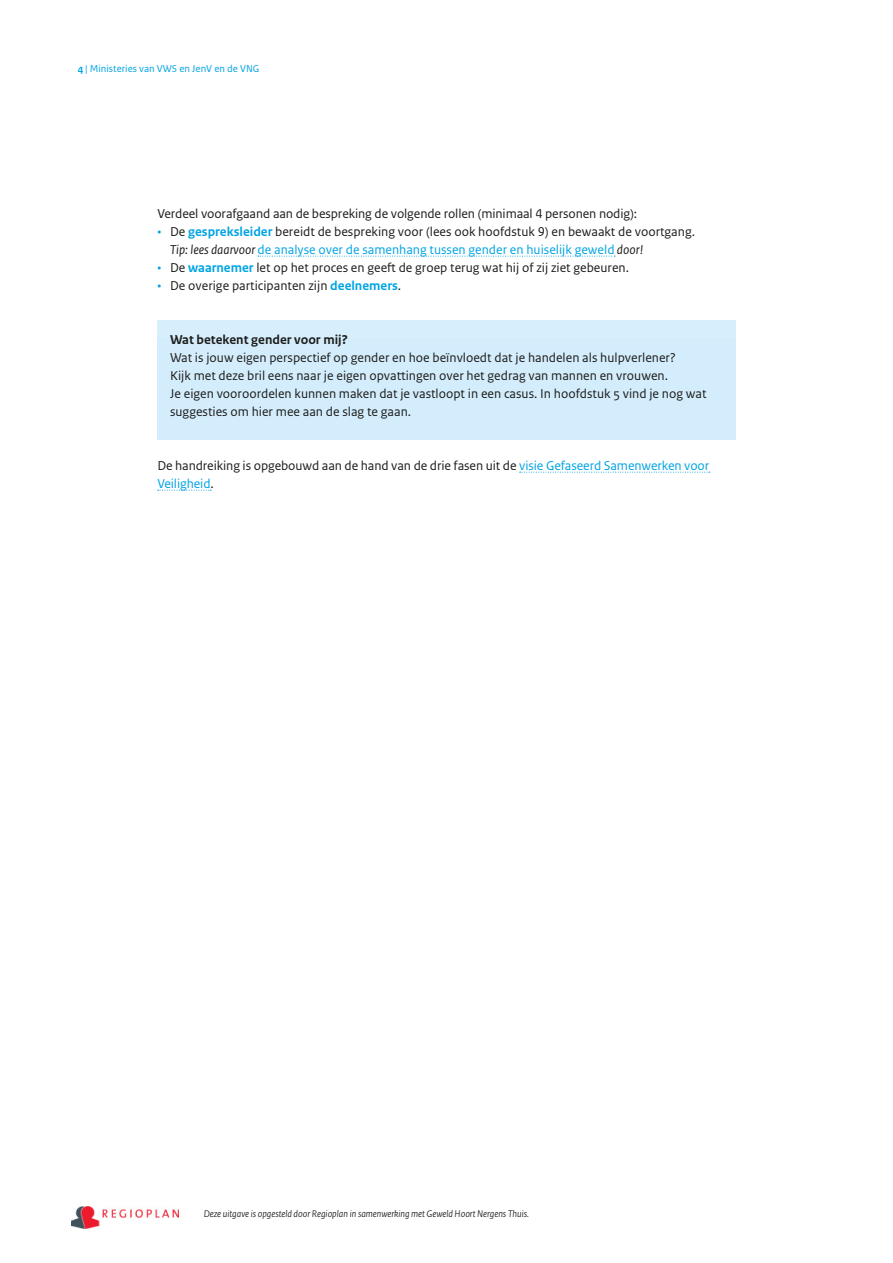
<style>
.page{position:relative;width:893px;height:1263px;background:#fff}
.page>*{position:absolute;margin:0;border:0;box-sizing:border-box;transform-origin:0 0}
._24_RO_Kader_Broodte{font:13.5px/18px "Rijksoverheid Sans Text";color:#1d1d1b}
._10_RO_Broodtekst{font:13.5px/18px "Rijksoverheid Sans Text";letter-spacing:-.005em;color:#1d1d1b}
._24_RO_Kader_kop_Zwa{font:700 13.5px "Rijksoverheid Sans Text";color:#1d1d1b}
.t1{font:10.5px "Rijksoverheid Sans Text";color:#00a4e3}
.t2{font:italic 10.2px "Rijksoverheid Sans";color:#1d1d1b}
.s1{font-weight:700}
.s2{color:#009fe3}
.s3{font-weight:700;color:#00a4e3}
.s4{font-style:italic}
.s5{color:#00a4e3}
</style>
<div class="page">
<img style="left:71px;top:1206px;width:108px;height:22px">
<svg style="left:258px;top:256px;width:357px;height:1px"></svg>
<div style="left:157px;top:320px;width:579px;height:56px;background:#d7eefc"></div>
<div style="left:157px;top:338px;width:579px;height:102px;background:#d4edfc"></div>
<svg style="left:520px;top:472px;width:190px;height:1px"></svg>
<svg style="left:158px;top:490px;width:53px;height:1px"></svg>
<p class="t1" style="left:78px;top:63px;width:183px"><span class="s1">4</span> | Ministeries van VWS en JenV en de VNG</p>
<p class="_10_RO_Broodtekst" style="left:157px;top:205px;width:481px">Verdeel voorafgaand aan de bespreking de volgende rollen (minimaal 4 personen nodig):</p>
<p class="_24_RO_Kader_Broodte" style="left:170px;top:223px;width:526px;text-indent:-13px"><span class="s2">•</span> De <span class="s3">gespreksleider</span> bereidt de bespreking voor (lees ook hoofdstuk 9) en bewaakt de voortgang.<br><span class="s4">Tip: lees daarvoor</span> <span class="s5">de analyse over de samenhang tussen gender en huiselijk geweld</span> <span class="s4">door!</span></p>
<p class="_24_RO_Kader_Broodte" style="left:157px;top:259px;width:473px"><span class="s2">•</span> De <span class="s3">waarnemer</span> let op het proces en geeft de groep terug wat hij of zij ziet gebeuren.</p>
<p class="_24_RO_Kader_Broodte" style="left:157px;top:277px;width:245px"><span class="s2">•</span> De overige participanten zijn <span class="s3">deelnemers</span>.</p>
<p class="_24_RO_Kader_kop_Zwa" style="left:170px;top:332px;width:179px">Wat betekent gender voor mij?</p>
<p class="_24_RO_Kader_Broodte" style="left:170px;top:349px;width:538px">Wat is jouw eigen perspectief op gender en hoe beïnvloedt dat je handelen als hulpverlener?<br>Kijk met deze bril eens naar je eigen opvattingen over het gedrag van mannen en vrouwen.<br>Je eigen vooroordelen kunnen maken dat je vastloopt in een casus. In hoofdstuk 5 vind je nog wat suggesties om hier mee aan de slag te gaan.</p>
<p class="_10_RO_Broodtekst" style="left:157px;top:457px;width:553px">De handreiking is opgebouwd aan de hand van de drie fasen uit de <span class="s5">visie Gefaseerd Samenwerken voor<br>Veiligheid</span>.</p>
<p class="t2" style="left:204px;top:1208px;width:327px">Deze uitgave is opgesteld door Regioplan in samenwerking met Geweld Hoort Nergens Thuis.</p>
</div>
